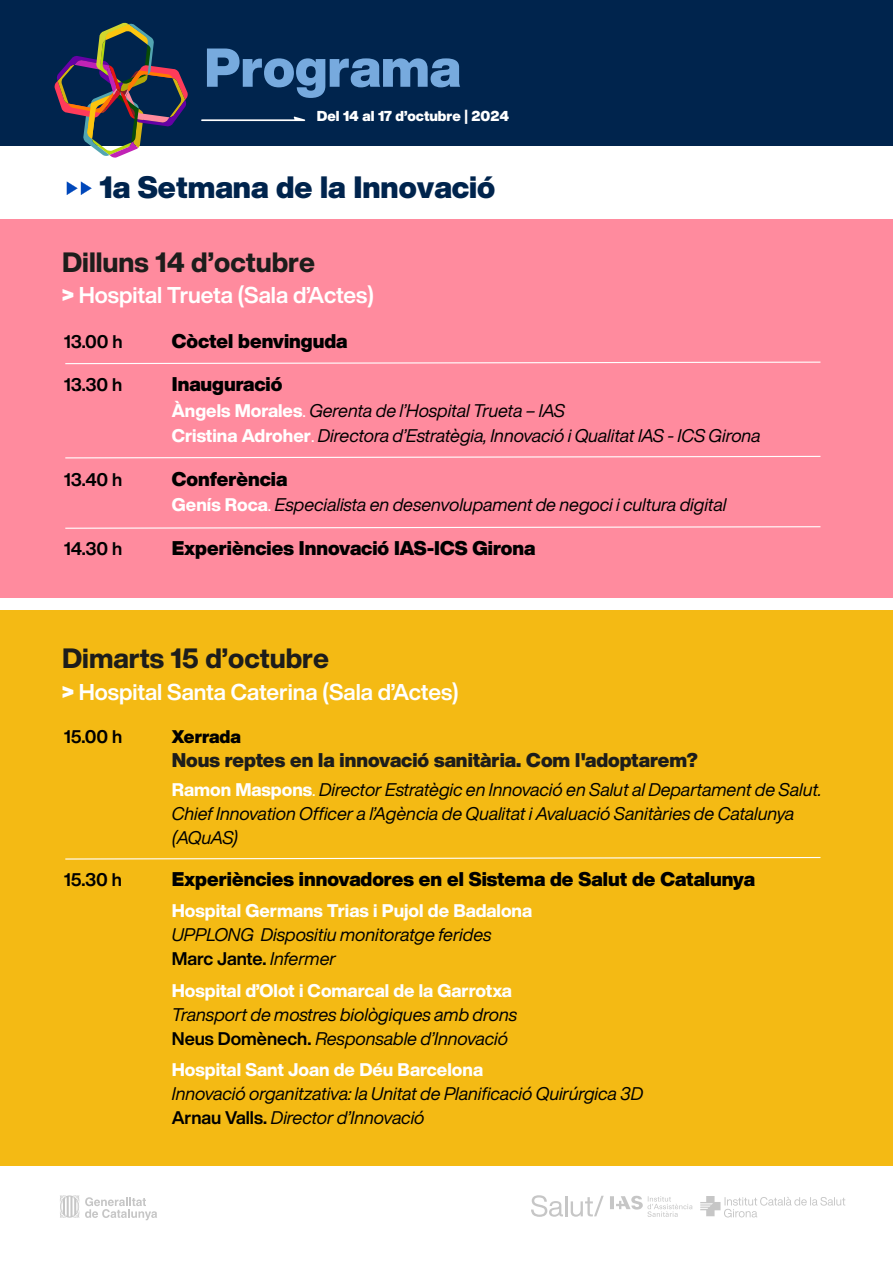
<style>
.page{position:relative;width:893px;height:1263px;background:#fff}
.page>*{position:absolute;margin:0;border:0;box-sizing:border-box;transform-origin:0 0}
.t1{font:900 53.7px "Helvetica Now Display";color:#77aade}
.t2{font:900 30.3px "Helvetica Now Display";color:#00244d}
.t3{font:800 27.45px "Helvetica Now Display";color:#1d1d1b}
.t4{font:700 22.5px "Helvetica Now Display";letter-spacing:-.005em;color:#fff}
.t5{font:900 19.5px "Helvetica Now Display";color:#000}
.t6{font:900 19.5px "Helvetica Now Display";color:#1d1d1b}
.t7{font:italic 18px/24px "Helvetica Now Display";color:#000}
.t8{font:800 18px "Helvetica Now Display";color:#fff}
.t9{font:700 18px "Helvetica Now Display";letter-spacing:-.005em;color:#000}
.t10{font:900 18px "Helvetica Now Display";color:#000}
.t11{font:900 14.1px "Helvetica Now Display";color:#fff}
.s1{font-weight:900}
.s2{font-weight:800;font-style:normal;color:#fff}
.s3{font-style:normal;color:#fff}
.s4{font-weight:700;font-style:normal}
</style>
<div class="page">
<svg style="left:67px;top:181px;width:25px;height:14px"></svg>
<div style="left:0;top:0;width:893px;height:146px;background:#00244d"></div>
<div style="left:0;top:219px;width:893px;height:379px;background:#ff8b9e"></div>
<svg style="left:85px;top:1197px;width:72px;height:23px"></svg>
<svg style="left:60px;top:1195px;width:19px;height:23px"></svg>
<svg style="left:531px;top:1195px;width:32px;height:22px"></svg>
<hr style="left:565px;top:1196px;width:2px;height:20px;background:#c6c6c6">
<svg style="left:571px;top:1196px;width:33px;height:21px"></svg>
<svg style="left:610px;top:1196px;width:82px;height:21px"></svg>
<svg style="left:700px;top:1196px;width:145px;height:21px"></svg>
<svg style="left:54px;top:23px;width:134px;height:135px"></svg>
<svg style="left:201px;top:117px;width:105px;height:4px"></svg>
<svg style="left:65px;top:361px;width:756px;height:4px"></svg>
<svg style="left:65px;top:455px;width:756px;height:4px"></svg>
<svg style="left:65px;top:526px;width:756px;height:3px"></svg>
<div style="left:0;top:611px;width:893px;height:555px;background:#f4ba14"></div>
<svg style="left:65px;top:857px;width:756px;height:3px"></svg>
<h1 class="t1" style="left:204px;top:30px;width:258px">Programa</h1>
<p class="t11" style="left:317px;top:106px;width:194px">Del 14 al 17 d’octubre | 2024</p>
<h2 class="t2" style="left:99px;top:166px;width:397px">1a Setmana de la Innovació</h2>
<h3 class="t3" style="left:62px;top:243px;width:255px">Dilluns 14 d’octubre</h3>
<p class="t4" style="left:62px;top:279px;width:313px"><span class="s1">&gt;</span> Hospital Trueta (Sala d’Actes)</p>
<p class="t9" style="left:64px;top:329px;width:60px">13.00 h</p>
<p class="t5" style="left:172px;top:327px;width:177px">Còctel benvinguda</p>
<p class="t9" style="left:64px;top:372px;width:60px">13.30 h</p>
<p class="t5" style="left:172px;top:371px;width:112px">Inauguració</p>
<p class="t7" style="left:172px;top:397px;width:590px;line-height:25.5px"><span class="s2">Àngels Morales</span><span class="s3">.</span> Gerenta de l’Hospital Trueta – IAS<br><span class="s2">Cristina Adroher</span><span class="s3">.</span> Directora d’Estratègia, Innovació i Qualitat IAS - ICS Girona</p>
<p class="t9" style="left:64px;top:467px;width:60px">13.40 h</p>
<p class="t5" style="left:172px;top:465px;width:117px">Conferència</p>
<p class="t7" style="left:172px;top:493px;width:556px"><span class="s2">Genís Roca</span><span class="s3">.</span> Especialista en desenvolupament de negoci i cultura digital</p>
<p class="t9" style="left:64px;top:536px;width:60px">14.30 h</p>
<p class="t5" style="left:172px;top:534px;width:365px">Experiències Innovació IAS-ICS Girona</p>
<h3 class="t3" style="left:62px;top:639px;width:269px">Dimarts 15 d’octubre</h3>
<p class="t4" style="left:62px;top:676px;width:398px"><span class="s1">&gt;</span> Hospital Santa Caterina (Sala d’Actes)</p>
<p class="t9" style="left:64px;top:724px;width:60px">15.00 h</p>
<p class="t10" style="left:172px;top:724px;width:70px">Xerrada</p>
<p class="t6" style="left:172px;top:747px;width:527px">Nous reptes en la innovació sanitària. Com l'adoptarem?</p>
<p class="t7" style="left:172px;top:777px;width:651px"><span class="s2">Ramon Maspons</span><span class="s3">.</span> Director Estratègic en Innovació en Salut al Departament de Salut.<br>Chief Innovation Officer a l’Agència de Qualitat i Avaluació Sanitàries de Catalunya (AQuAS)</p>
<p class="t9" style="left:64px;top:867px;width:60px">15.30 h</p>
<p class="t5" style="left:172px;top:865px;width:585px">Experiències innovadores en el Sistema de Salut de Catalunya</p>
<p class="t8" style="left:172px;top:898px;width:362px">Hospital Germans Trias i Pujol de Badalona</p>
<p class="t7" style="left:172px;top:923px;width:321px">UPPLONG Dispositiu monitoratge ferides<br><span class="s4">Marc Jante.</span> Infermer</p>
<p class="t8" style="left:172px;top:978px;width:342px">Hospital d’Olot i Comarcal de la Garrotxa</p>
<p class="t7" style="left:172px;top:1002px;width:347px">Transport de mostres biològiques amb drons<br><span class="s4">Neus Domènech.</span> Responsable d’Innovació</p>
<p class="t8" style="left:172px;top:1057px;width:313px">Hospital Sant Joan de Déu Barcelona</p>
<p class="t7" style="left:172px;top:1082px;width:473px">Innovació organitzativa: la Unitat de Planificació Quirúrgica 3D<br><span class="s4">Arnau Valls.</span> Director d’Innovació</p>
</div>
